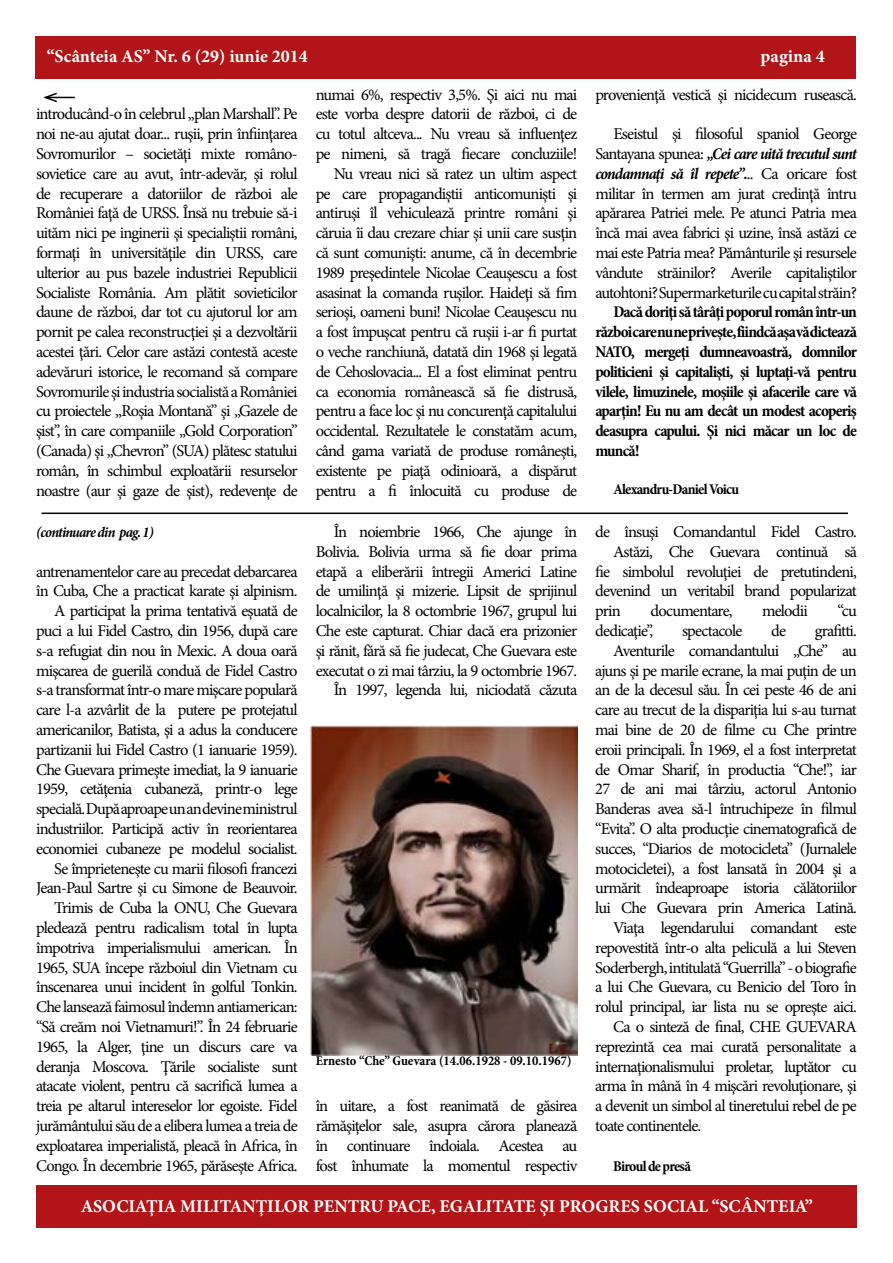
<style>
.page{position:relative;width:893px;height:1263px;background:#fff}
.page>*{position:absolute;margin:0;border:0;box-sizing:border-box;transform-origin:0 0}
.t1{font:700 18px "Minion Pro";color:#fff}
.t2{font:16.5px/19.8px "Minion Pro";letter-spacing:-.05em;color:#000;text-align:justify}
.t3{font:700 condensed 16.5px/19.8px "Minion Pro";letter-spacing:-.05em;color:#000;text-align:justify}
.t4{font:700 condensed 15px "Minion Pro";letter-spacing:-.05em;color:#000}
.t5{font:italic 700 condensed 15px "Minion Pro";letter-spacing:-.055em;color:#000}
.t6{font:700 condensed 13.5px "Minion Pro";color:#000}
.s1{font-weight:700;font-style:italic;font-stretch:condensed}
</style>
<div class="page">
<div style="left:36px;top:1185px;width:821px;height:42px;background:#b11517"></div>
<div style="left:35px;top:36px;width:821px;height:42px;background:#b11517"></div>
<svg style="left:43px;top:92px;width:32px;height:11px"></svg>
<hr style="left:42px;top:512px;width:806px;height:2px;background:#000">
<img style="left:310px;top:726px;width:267px;height:329px">
<p class="t1" style="left:47px;top:43px;width:262px">“Scânteia AS” Nr. 6 (29) iunie 2014</p>
<p class="t1" style="left:761px;top:43px;width:66px">pagina 4</p>
<p class="t2" style="left:36px;top:104px;width:263px">introducând-o în celebrul „plan Marshall”. Pe noi ne-au ajutat doar... ruşii, prin înfiinţarea Sovromurilor – societăţi mixte româno&shy;sovietice care au avut, într-adevăr, şi rolul de recuperare a datoriilor de război ale României faţă de URSS. Însă nu trebuie să-i uităm nici pe inginerii şi specialiştii români, formaţi în universităţile din URSS, care ulterior au pus bazele industriei Republicii Socialiste România. Am plătit sovieticilor daune de război, dar tot cu ajutorul lor am pornit pe calea reconstrucţiei şi a dezvoltării acestei ţări. Celor care astăzi contestă aceste adevăruri istorice, le recomand să compare Sovromurile şi industria socialistă a României cu proiectele „Roşia Montană” şi „Gazele de şist”, în care companiile „Gold Corporation” (Canada) şi „Chevron” (SUA) plătesc statului român, în schimbul exploatării resurselor noastre (aur şi gaze de şist), redevenţe de</p>
<p class="t5" style="left:36px;top:522px;width:119px">(continuare din pag. 1)</p>
<p class="t2" style="left:36px;top:562px;width:263px;text-align:right">antrenamentelor care au precedat debarcarea în Cuba, Che a practicat karate şi alpinism.<br>A participat la prima tentativă eşuată de puci a lui Fidel Castro, din 1956, după care s-a refugiat din nou în Mexic. A doua oară mişcarea de guerilă conduă de Fidel Castro s-a transformat într-o mare mişcare populară care l-a azvârlit de la putere pe protejatul americanilor, Batista, şi a adus la conducere partizanii lui Fidel Castro (1 ianuarie 1959).<br>Che Guevara primeşte imediat, la 9 ianuarie 1959, cetăţenia cubaneză, printr-o lege specială. După aproape un an devine ministrul industriilor. Participă activ în reorientarea economiei cubaneze pe modelul socialist.<br>Se împrieteneşte cu marii filosofi francezi Jean-Paul Sartre şi cu Simone de Beauvoir.<br>Trimis de Cuba la ONU, Che Guevara pledează pentru radicalism total în lupta împotriva imperialismului american. În 1965, SUA începe războiul din Vietnam cu înscenarea unui incident în golful Tonkin.<br>Che lansează faimosul îndemn antiamerican: “Să creăm noi Vietnamuri!”. În 24 februarie 1965, la Alger, ţine un discurs care va deranja Moscova. Ţările socialiste sunt atacate violent, pentru că sacrifică lumea a treia pe altarul intereselor lor egoiste. Fidel jurământului său de a elibera lumea a treia de exploatarea imperialistă, pleacă în Africa, în Congo. În decembrie 1965, părăseşte Africa.</p>
<p class="t2" style="left:316px;top:84px;width:263px;text-align:right">numai 6%, respectiv 3,5%. Şi aici nu mai este vorba despre datorii de război, ci de cu totul altceva... Nu vreau să influenţez pe nimeni, să tragă fiecare concluziile!<br>Nu vreau nici să ratez un ultim aspect pe care propagandiştii anticomunişti şi antiruşi îl vehiculează printre români şi căruia îi dau crezare chiar şi unii care susţin că sunt comunişti: anume, că în decembrie 1989 preşedintele Nicolae Ceauşescu a fost asasinat la comanda ruşilor. Haideţi să fim serioşi, oameni buni! Nicolae Ceauşescu nu a fost împuşcat pentru că ruşii i-ar fi purtat o veche ranchiună, datată din 1968 şi legată de Cehoslovacia... El a fost eliminat pentru ca economia românească să fie distrusă, pentru a face loc şi nu concurenţă capitalului occidental. Rezultatele le constatăm acum, când gama variată de produse româneşti, existente pe piaţă odinioară, a dispărut pentru a fi înlocuită cu produse de</p>
<p class="t2" style="left:595px;top:84px;width:263px">provenienţă vestică şi nicidecum rusească.</p>
<p class="t2" style="left:595px;top:124px;width:263px;text-indent:18px">Eseistul şi filosoful spaniol George Santayana spunea: <span class="s1">„Cei care uită trecutul sunt condamnaţi să îl repete”.</span>.. Ca oricare fost militar în termen am jurat credinţă întru apărarea Patriei mele. Pe atunci Patria mea încă mai avea fabrici şi uzine, însă astăzi ce mai este Patria mea? Pământurile şi resursele vândute străinilor? Averile capitaliştilor autohtoni? Supermarketurile cu capital străin?</p>
<p class="t3" style="left:595px;top:302px;width:263px;text-indent:18px">Dacă doriţi să târâţi poporul român într-un război care nu ne priveşte, fiindcă aşa vă dictează NATO, mergeţi dumneavoastră, domnilor politicieni şi capitalişti, şi luptaţi-vă pentru vilele, limuzinele, moşiile şi afacerile care vă aparţin! Eu nu am decât un modest acoperiş deasupra capului. Şi nici măcar un loc de muncă!</p>
<p class="t4" style="left:613px;top:479px;width:127px">Alexandru-Daniel Voicu</p>
<p class="t2" style="left:316px;top:522px;width:263px;text-align:right">În noiembrie 1966, Che ajunge în Bolivia. Bolivia urma să fie doar prima etapă a eliberării întregii Americi Latine de umilinţă şi mizerie. Lipsit de sprijinul localnicilor, la 8 octombrie 1967, grupul lui Che este capturat. Chiar dacă era prizonier şi rănit, fără să fie judecat, Che Guevara este executat o zi mai târziu, la 9 octombrie 1967.<br>În 1997, legenda lui, niciodată căzuta</p>
<p class="t6" style="left:316px;top:1051px;width:257px">Ernesto “Che” Guevara (14.06.1928 - 09.10.1967)</p>
<p class="t2" style="left:316px;top:1096px;width:263px">în uitare, a fost reanimată de găsirea rămăşiţelor sale, asupra cărora planează în continuare îndoiala. Acestea au fost înhumate la momentul respectiv</p>
<p class="t2" style="left:595px;top:522px;width:263px">de însuşi Comandantul Fidel Castro.</p>
<p class="t2" style="left:613px;top:542px;width:245px">Astăzi, Che Guevara continuă să</p>
<p class="t2" style="left:595px;top:562px;width:263px">fie simbolul revoluţiei de pretutindeni,</p>
<p class="t2" style="left:595px;top:581px;width:263px">devenind un veritabil brand popularizat</p>
<p class="t2" style="left:595px;top:601px;width:27px">prin</p>
<p class="t2" style="left:650px;top:601px;width:84px">documentare,</p>
<p class="t2" style="left:762px;top:601px;width:47px">melodii</p>
<p class="t2" style="left:837px;top:601px;width:21px">“cu</p>
<p class="t2" style="left:595px;top:621px;width:59px">dedicaţie”,</p>
<p class="t2" style="left:682px;top:621px;width:62px">spectacole</p>
<p class="t2" style="left:771px;top:621px;width:16px">de</p>
<p class="t2" style="left:815px;top:621px;width:43px">grafitti.</p>
<p class="t2" style="left:613px;top:641px;width:245px">Aventurile comandantului „Che” au</p>
<p class="t2" style="left:595px;top:661px;width:263px">ajuns şi pe marile ecrane, la mai puţin de un</p>
<p class="t2" style="left:595px;top:680px;width:263px">an de la decesul său. În cei peste 46 de ani</p>
<p class="t2" style="left:595px;top:700px;width:263px">care au trecut de la dispariţia lui s-au turnat</p>
<p class="t2" style="left:595px;top:720px;width:263px">mai bine de 20 de filme cu Che printre</p>
<p class="t2" style="left:595px;top:740px;width:263px">eroii principali. În 1969, el a fost interpretat</p>
<p class="t2" style="left:595px;top:759px;width:263px">de Omar Sharif, în productia “Che!”, iar</p>
<p class="t2" style="left:595px;top:779px;width:263px">27 de ani mai târziu, actorul Antonio</p>
<p class="t2" style="left:595px;top:799px;width:263px">Banderas avea să-l întruchipeze în filmul</p>
<p class="t2" style="left:595px;top:819px;width:263px">“Evita”. O alta producţie cinematografică de</p>
<p class="t2" style="left:595px;top:839px;width:263px">succes, “Diarios de motocicleta” (Jurnalele</p>
<p class="t2" style="left:595px;top:858px;width:263px">motocicletei), a fost lansată în 2004 şi a</p>
<p class="t2" style="left:595px;top:878px;width:263px">urmărit îndeaproape istoria călătoriilor</p>
<p class="t2" style="left:595px;top:898px;width:263px">lui Che Guevara prin America Latină.</p>
<p class="t2" style="left:613px;top:918px;width:245px">Viaţa legendarului comandant este</p>
<p class="t2" style="left:595px;top:938px;width:263px">repovestită într-o alta peliculă a lui Steven</p>
<p class="t2" style="left:595px;top:957px;width:263px">Soderbergh, intitulată “Guerrilla” - o biografie</p>
<p class="t2" style="left:595px;top:977px;width:263px">a lui Che Guevara, cu Benicio del Toro în</p>
<p class="t2" style="left:595px;top:997px;width:263px">rolul principal, iar lista nu se opreşte aici.</p>
<p class="t2" style="left:613px;top:1017px;width:245px">Ca o sinteză de final, CHE GUEVARA</p>
<p class="t2" style="left:595px;top:1037px;width:263px">reprezintă cea mai curată personalitate a</p>
<p class="t2" style="left:595px;top:1056px;width:263px">internaţionalismului proletar, luptător cu</p>
<p class="t2" style="left:595px;top:1076px;width:263px">arma în mână în 4 mişcări revoluţionare, şi</p>
<p class="t2" style="left:595px;top:1096px;width:263px">a devenit un simbol al tineretului rebel de pe</p>
<p class="t2" style="left:595px;top:1116px;width:108px">toate continentele.</p>
<p class="t4" style="left:613px;top:1155px;width:79px">Biroul de presă</p>
<p class="t1" style="left:81px;top:1194px;width:733px">ASOCIAŢIA MILITANŢILOR PENTRU PACE, EGALITATE ŞI PROGRES SOCIAL “SCÂNTEIA”</p>
</div>
